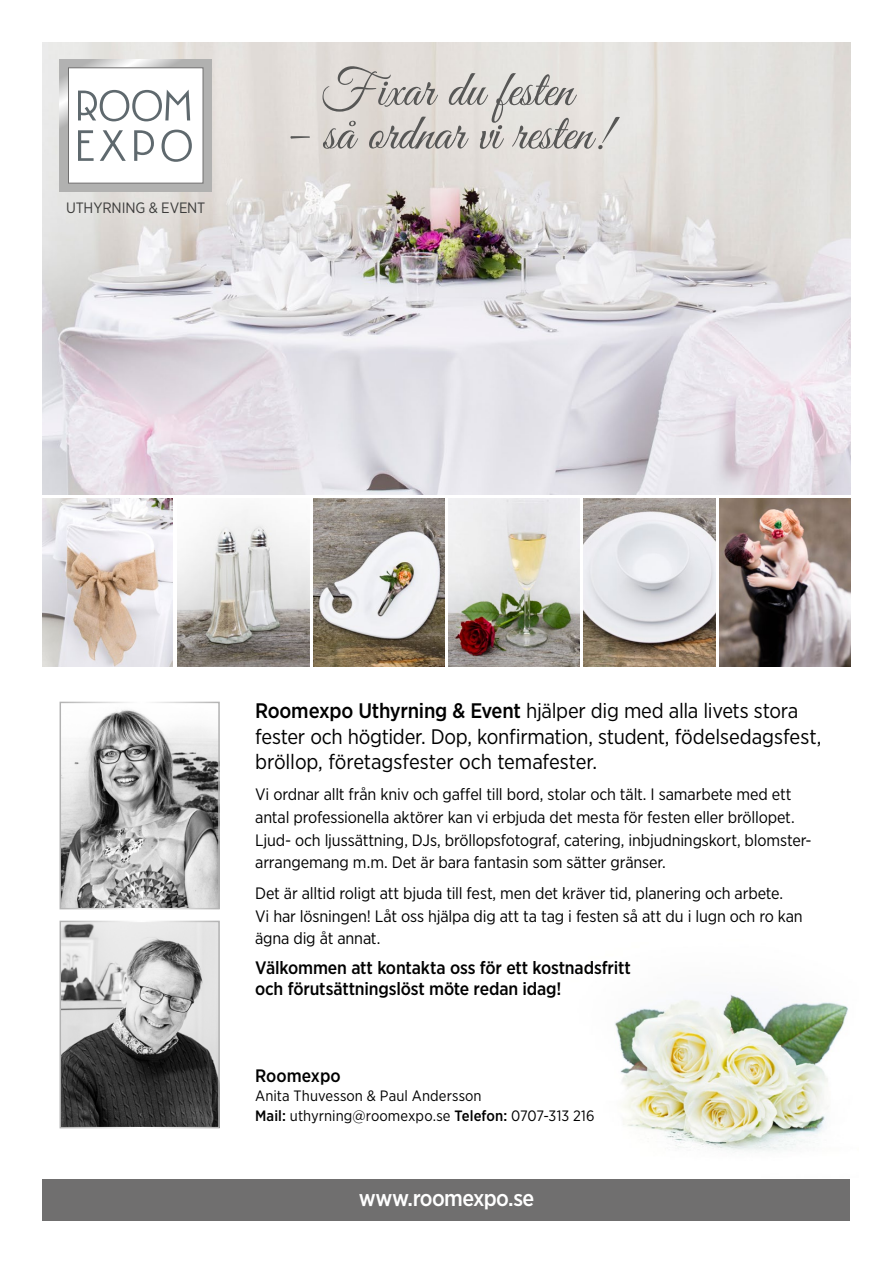
<style>
.page{position:relative;width:893px;height:1263px;background:#fff}
.page>*{position:absolute;margin:0;border:0;box-sizing:border-box;transform-origin:0 0}
.t1{font:51px "Great Vibes";color:#575756}
.t2{font:500 22.5px "Gotham Narrow";letter-spacing:-.03em;color:#fff}
.t3{font:21px/25.5px "Gotham Narrow";letter-spacing:-.01em;color:#000}
.t4{font:500 18px/21px "Gotham Narrow";letter-spacing:-.01em;color:#000}
.t5{font:16.5px/22.5px "Gotham Narrow";letter-spacing:-.01em;color:#000}
.t6{font:15px/19.5px "Gotham Narrow";letter-spacing:.005em;color:#000}
.t7{font:15px "Gotham Narrow";letter-spacing:-.01em;color:#3c3c3b}
.s1{font-weight:500}
</style>
<div class="page">
<img style="left:614px;top:994px;width:234px;height:157px">
<img style="left:43px;top:43px;width:807px;height:451px">
<svg style="left:60px;top:60px;width:152px;height:131px;background:#b8b8b7"></svg>
<div style="left:68px;top:67px;width:135px;height:116px;background:#fff;border:1px solid #706f6f"></div>
<svg style="left:78px;top:130px;width:114px;height:32px"></svg>
<svg style="left:78px;top:90px;width:112px;height:31px"></svg>
<img style="left:449px;top:498px;width:131px;height:168px">
<img style="left:584px;top:498px;width:131px;height:168px">
<img style="left:719px;top:498px;width:131px;height:168px">
<img style="left:43px;top:498px;width:130px;height:168px">
<img style="left:178px;top:509px;width:131px;height:157px">
<img style="left:313px;top:498px;width:131px;height:168px">
<div style="left:43px;top:1179px;width:807px;height:41px;background:#706f6f"></div>
<img style="left:63px;top:709px;width:154px;height:197px">
<div style="left:60px;top:702px;width:160px;height:207px;border:2px solid #fff"></div>
<img style="left:63px;top:924px;width:154px;height:201px">
<div style="left:60px;top:921px;width:160px;height:207px;border:2px solid #fff"></div>
<p class="t7" style="left:66px;top:198px;width:141px">UTHYRNING &amp; EVENT</p>
<h1 class="t1" style="left:320px;top:62px;width:255px">Fixar du festen</h1>
<h1 class="t1" style="left:283px;top:105px;width:329px">– så ordnar vi resten!</h1>
<p class="t3" style="left:255px;top:698px;width:568px"><span class="s1">Roomexpo Uthyrning &amp; Event</span> hjälper dig med alla livets stora fester och högtider. Dop, konfirmation, student, födelsedagsfest, bröllop, företagsfester och temafester.</p>
<p class="t5" style="left:255px;top:783px;width:558px">Vi ordnar allt från kniv och gaffel till bord, stolar och tält. I samarbete med ett antal professionella aktörer kan vi erbjuda det mesta för festen eller bröllopet.<br>Ljud- och ljussättning, DJs, bröllopsfotograf, catering, inbjudningskort, blomster&shy;arrangemang m.m. Det är bara fantasin som sätter gränser.</p>
<p class="t5" style="left:255px;top:882px;width:549px">Det är alltid roligt att bjuda till fest, men det kräver tid, planering och arbete.<br>Vi har lösningen! Låt oss hjälpa dig att ta tag i festen så att du i lugn och ro kan ägna dig åt annat.</p>
<p class="t4" style="left:255px;top:956px;width:377px">Välkommen att kontakta oss för ett kostnadsfritt och förutsättningslöst möte redan idag!</p>
<p class="t4" style="left:255px;top:1065px;width:87px">Roomexpo</p>
<p class="t6" style="left:255px;top:1086px;width:341px">Anita Thuvesson &amp; Paul Andersson<br><span class="s1">Mail:</span> uthyrning@roomexpo.se <span class="s1">Telefon:</span> 0707-313 216</p>
<h2 class="t2" style="left:359px;top:1183px;width:177px">www.roomexpo.se</h2>
</div>
